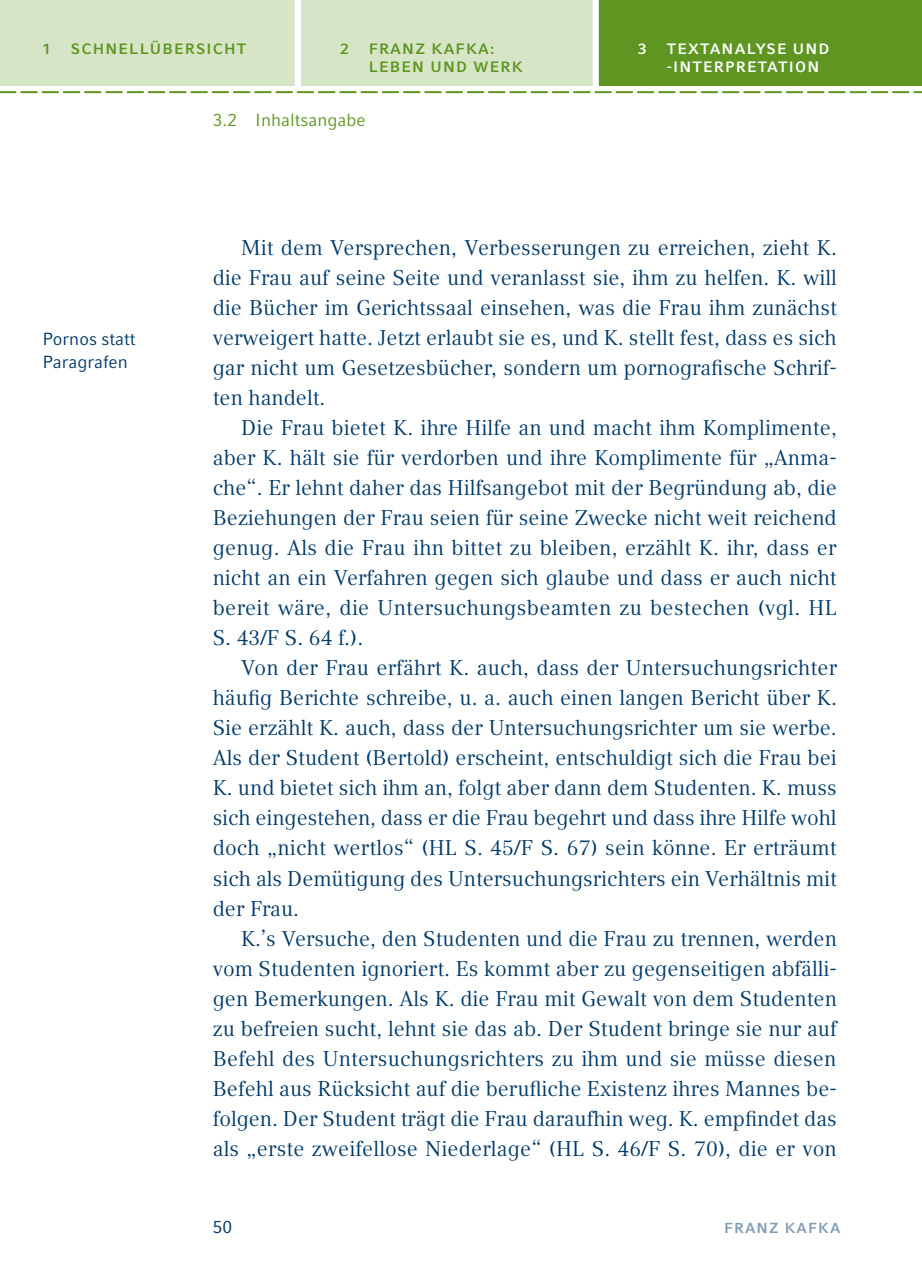
<style>
.page{position:relative;width:922px;height:1276px;background:#fff}
.page>*{position:absolute;margin:0;border:0;box-sizing:border-box;transform-origin:0 0}
.t1{font:21.25px/30px "Compatil Text LT Pro";color:#003a69;text-align:justify}
.t2{font:17.5px/22.5px "Compatil Fact LT Pro";color:#003a69}
.t3{font:17.5px "Compatil Fact LT Pro";color:#5e9621}
.t4{font:700 15px "Compatil Fact LT Pro";letter-spacing:.08em;color:#5e9621}
.t5{font:700 15px/18.8px "Compatil Fact LT Pro";letter-spacing:.08em;color:#fff}
.t6{font:700 14.5px "Compatil Fact LT Pro";color:#809cb4}
</style>
<div class="page">
<div style="left:0;top:0;width:921px;height:85px;background:#d7e5c7"></div>
<div style="left:595px;top:0;width:326px;height:85px;background:#5e9621"></div>
<div style="left:295px;top:0;width:6px;height:86px;background:#fff"></div>
<div style="left:592px;top:0;width:6px;height:88px;background:#fff"></div>
<svg style="left:0;top:91px;width:921px;height:2px;background:#86b059"></svg>
<p class="t4" style="left:43px;top:40px;width:10px">1</p>
<p class="t4" style="left:71px;top:40px;width:60px">SCH NELLÜBE</p>
<p class="t4" style="left:185px;top:40px;width:63px">RSICHT</p>
<p class="t4" style="left:340px;top:40px;width:104px">2 FRANZ KAFKA</p>
<p class="t4" style="left:490px;top:40px;width:6px">:</p>
<p class="t4" style="left:369px;top:58px;width:22px">LEBE</p>
<p class="t4" style="left:412px;top:58px;width:110px">N UND WERK</p>
<p class="t3" style="left:213px;top:110px;width:154px">3.2 Inhaltsangabe</p>
<p class="t5" style="left:666px;top:39px;width:162px;text-indent:21px">XTANALYSE UND -INTERPRETATION</p>
<p class="t5" style="left:638px;top:39px;width:24px">3 TE</p>
<p class="t2" style="left:43px;top:328px;width:94px">Pornos statt<br>Paragrafen</p>
<p class="t1" style="left:213px;top:233px;width:625px;text-indent:28px">Mit dem Versprechen, Verbesserungen zu erreichen, zieht K. die Frau auf seine Seite und veranlasst sie, ihm zu helfen. K. will die Bücher im Gerichtssaal einsehen, was die Frau ihm zunächst verweigert hatte. Jetzt erlaubt sie es, und K. stellt fest, dass es sich gar nicht um Gesetzesbücher, sondern um pornografische Schrif&shy;ten handelt.</p>
<p class="t1" style="left:213px;top:413px;width:625px;text-indent:28px">Die Frau bietet K. ihre Hilfe an und macht ihm Komplimente, aber K. hält sie für verdorben und ihre Komplimente für „Anma&shy;che“. Er lehnt daher das Hilfsangebot mit der Begründung ab, die Beziehungen der Frau seien für seine Zwecke nicht weit reichend genug. Als die Frau ihn bittet zu bleiben, erzählt K. ihr, dass er nicht an ein Verfahren gegen sich glaube und dass er auch nicht bereit wäre, die Untersuchungsbeamten zu bestechen (vgl. HL S. 43/F S. 64 f.).</p>
<p class="t1" style="left:213px;top:653px;width:625px;text-indent:28px">Von der Frau erfährt K. auch, dass der Untersuchungsrichter häufig Berichte schreibe, u. a. auch einen langen Bericht über K.<br>Sie erzählt K. auch, dass der Untersuchungsrichter um sie werbe.<br>Als der Student (Bertold) erscheint, entschuldigt sich die Frau bei K. und bietet sich ihm an, folgt aber dann dem Studenten. K. muss sich eingestehen, dass er die Frau begehrt und dass ihre Hilfe wohl doch „nicht wertlos“ (HL S. 45/F S. 67) sein könne. Er erträumt sich als Demütigung des Untersuchungsrichters ein Verhältnis mit der Frau.</p>
<p class="t1" style="left:213px;top:923px;width:625px;text-indent:28px">K.’s Versuche, den Studenten und die Frau zu trennen, werden vom Studenten ignoriert. Es kommt aber zu gegenseitigen abfälli&shy;gen Bemerkungen. Als K. die Frau mit Gewalt von dem Studenten zu befreien sucht, lehnt sie das ab. Der Student bringe sie nur auf Befehl des Untersuchungsrichters zu ihm und sie müsse diesen Befehl aus Rücksicht auf die berufliche Existenz ihres Mannes be&shy;folgen. Der Student trägt die Frau daraufhin weg. K. empfindet das als „erste zweifellose Niederlage“ (HL S. 46/F S. 70), die er von</p>
<p class="t2" style="left:213px;top:1216px;width:21px">50</p>
<p class="t6" style="left:724px;top:1219px;width:73px">FRANZ KAFKA</p>
</div>
